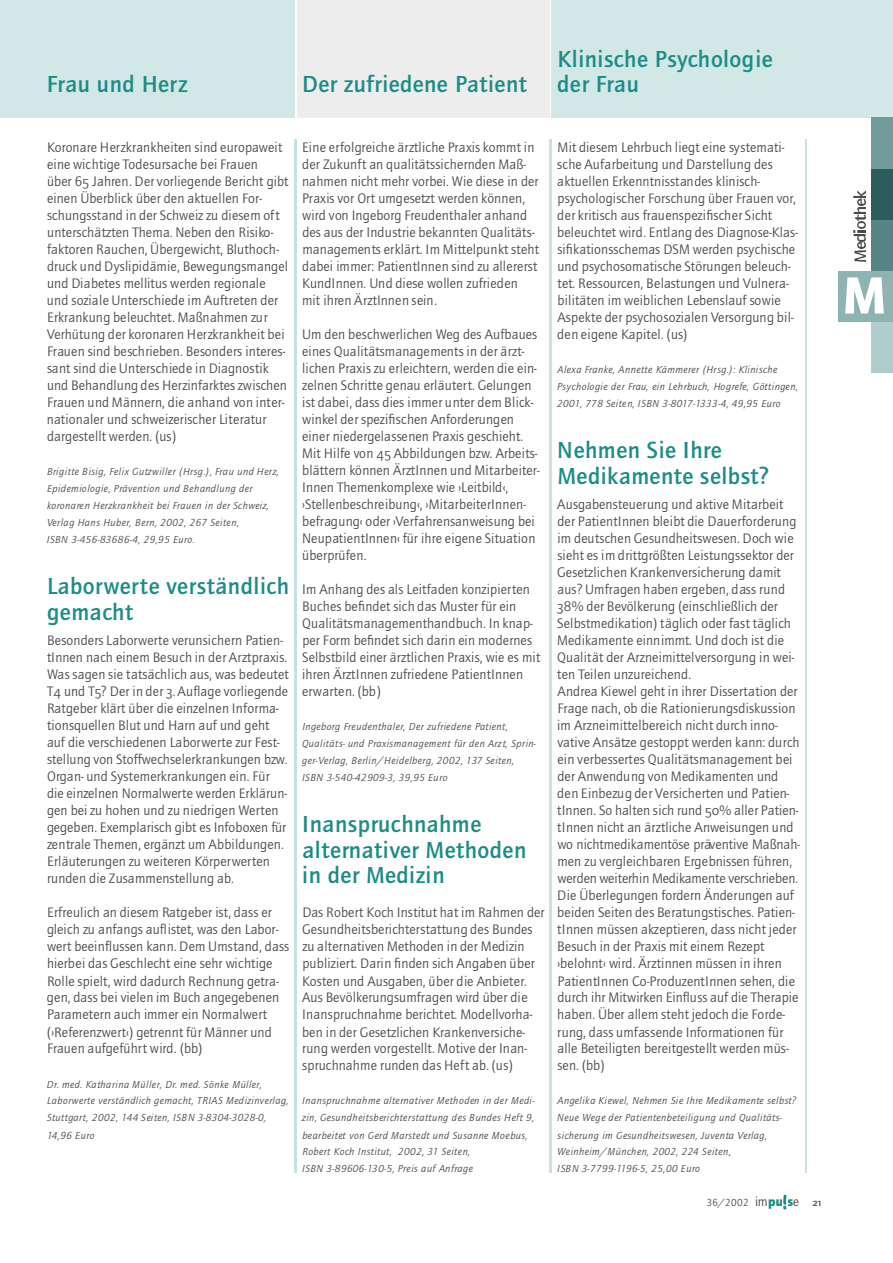
<style>
.page{position:relative;width:893px;height:1263px;background:#fff}
.page>*{position:absolute;margin:0;border:0;box-sizing:border-box;transform-origin:0 0}
.t1{font:900 54px "Quay Itc T";color:#fff}
.t2{font:700 24px/25.5px "Quay Itc T";letter-spacing:.015em;color:#1c8c86}
.t3{font:14.25px/17px "Quay Itc T";color:#4f484f}
.t4{font:italic 10.5px/17px "Quay Itc T";letter-spacing:.035em;color:#4f484f}
.t5{font:10.5px "Quay Itc T";color:#4f484f}
.s1{font-family:"Quay Itc SCT"}
.s2{font-size:13.5px}
.s3{font-weight:900;font-size:13.5px;color:#1c8c86}
.s4{font-family:"Quay Itc SCT";font-weight:700}
</style>
<div class="page">
<div style="left:0;top:0;width:294px;height:118px;background:#d2e8e7"></div>
<div style="left:297px;top:0;width:252px;height:118px;background:#ededed"></div>
<div style="left:552px;top:0;width:340px;height:118px;background:#d2e8e7"></div>
<img style="left:783px;top:1194px;width:4px;height:16px">
<hr style="left:294px;top:139px;width:3px;height:1033px;background:#c6e2e1">
<hr style="left:549px;top:139px;width:3px;height:1033px;background:#c6e2e1">
<hr style="left:805px;top:139px;width:2px;height:1033px;background:#c6e2e1">
<img style="left:853px;top:234px;width:12px;height:28px">
<svg style="left:853px;top:230px;width:12px;height:2px"></svg>
<img style="left:853px;top:190px;width:12px;height:38px">
<div style="left:872px;top:169px;width:20px;height:51px;background:#2b5d5d"></div>
<div style="left:872px;top:118px;width:20px;height:51px;background:#709b9a"></div>
<div style="left:872px;top:220px;width:20px;height:51px;background:#568484"></div>
<div style="left:838px;top:271px;width:54px;height:51px;background:#8eb3b2"></div>
<div style="left:872px;top:322px;width:20px;height:51px;background:#aecdcc"></div>
<h2 class="t2" style="left:47px;top:74px;width:142px">Frau und Herz</h2>
<h2 class="t2" style="left:302px;top:74px;width:226px">Der zufriedene Pa t i e n t</h2>
<h2 class="t2" style="left:557px;top:49px;width:217px">K l i n i s che Psychologie der Fra u</h2>
<p class="t3" style="left:47px;top:140px;width:243px">Ko ro n a re Herz k r a n k h e i ten sind euro p awe i t eine wich t i ge To d e s u rs a che bei Frauen<br>über <span class="s1">6 5</span> J a h ren. Der vo rl i e gende Bericht gibt einen Üb e r b l i ck über den aktuellen Fo r-<br>s ch u n g s stand in der Sch weiz zu diesem oft u n te rs ch ä t z ten Thema. Neben den Risiko-<br>fa k to ren Ra u chen, Üb e rgew i cht, Bluth o ch&shy;d ru ck und Dyslipidämie, Bewe g u n g s m a n ge l und Diabetes mellitus we rden re g i o n a l e und soziale Un te rs chiede im Au ft reten der E rk r a n kung beleuch tet. Maßnahmen zur<br>Ve rhütung der ko ro n a ren Herzkrankheit bei Frauen sind beschrieben. Besonders inte re s&shy;sant sind die Un te rs chiede in Diagnost i k und Behandlung des Herz i n fa rk tes zwisch e n Frauen und Männern, die anhand von inte r&shy;nationaler und sch we i z e r i s cher Lite r a t u r<br>d a rge stellt we rden. (us)</p>
<p class="t4" style="left:47px;top:464px;width:233px">B ri g i t te Bisig, Felix Gutzwiller (Hrsg.), Frau und Herz , Epidemiologie, Prävention und Behandlung der<br>ko ro n a ren Herz k rankheit bei Frauen in der Sch weiz, Ve rlag Hans Huber, Bern, 2002, 267 Seiten,<br>ISBN 3-456-83686-4, 29,95 Euro .</p>
<h2 class="t2" style="left:47px;top:576px;width:244px">L a b o rwe rte ve rstä n d l i ch ge m a ch t</h2>
<p class="t3" style="left:47px;top:633px;width:243px">B e s o n d e rs Laborwe rte ve ru n s i chern Pa t i e n&shy;tInnen nach einem Besuch in der Arz t p r a x i s .<br>Was sagen sie ta t s ä ch l i ch aus, was bedeutet T<span class="s1">4</span> und T<span class="s1">5</span>? Der in der <span class="s1">3</span>. Au fla ge vo rl i e ge n d e Ra t geber klärt über die einzelnen Info r m a-<br>t i o n s quellen Blut und Harn auf und ge h t auf die ve rs chiedenen Laborwe rte zur Fe st&shy;stellung von Sto ff we ch s e l e rk r a n ku n gen bzw.<br>O rgan- und Syste m e rk r a n ku n gen ein. Für die einzelnen No r m a l we rte we rden Erk l ä ru n&shy;gen bei zu hohen und zu niedrigen We rte n ge geben. Exe mp l a r i s ch gibt es Info b oxen für zentrale Themen, ergänzt um Ab b i l d u n ge n .<br>E rl ä u te ru n gen zu we i te ren Kö rp e rwe rte n runden die Zusammenstellung ab.</p>
<p class="t3" style="left:47px;top:906px;width:244px">E rf re u l i ch an diesem Ra t geber ist, dass er<br>gl e i ch zu anfangs aufli stet, was den Labor&shy;we rt beeinflussen kann. Dem Um stand, dass hierbei das Gesch l e cht eine sehr wich t i ge Rolle spielt, wird dadurch Re chnung get r a&shy;gen, dass bei vielen im Buch ange ge b e n e n Pa r a m etern auch immer ein No r m a l we rt<br>( › Re f e re n z we rt‹) get rennt für Männer und Frauen aufge f ü h rt wird. (bb)</p>
<p class="t4" style="left:47px;top:1077px;width:243px">D r. med. Ka th a rina Müller, Dr. med. Sönke Müller,<br>L a b o rwe rte ve rst ä n d l i ch ge m a cht, TRIAS Medizinve rl a g , St u t t ga rt, 2002, 144 Seiten, ISBN 3-8304 - 3 0 2 8 - 0 , 14,96 Euro</p>
<p class="t3" style="left:302px;top:140px;width:238px">Eine erfo l gre i che ärz t l i che Praxis kommt in der Zuku n ft an qu a l i tä t s s i chernden Maß&shy;nahmen nicht mehr vorbei. Wie diese in der Praxis vor Ort umge s etzt we rden kö n n e n ,<br>w i rd von Inge b o rg Fre u d e n thaler anhand des aus der Industrie beka n n ten Qualitä t s&shy;m a n a gements erk l ä rt. Im Mittelpunkt ste h t dabei immer: PatientInnen sind zu allere rst KundInnen. Und diese wollen zufrieden mit ihren ÄrztInnen sein.</p>
<p class="t3" style="left:302px;top:327px;width:239px">Um den besch we rl i chen Weg des Au f b a u e s eines Qualitä t s m a n a gements in der ärz t-<br>l i chen Praxis zu erl e i ch tern, we rden die ein&shy;zelnen Sch r i t te genau erl ä u te rt. Gelunge n<br>i st dabei, dass dies immer unter dem Blick&shy;w i n kel der spezifis chen Anfo rd e ru n gen einer niedergelassenen Praxis ge s ch i e h t .<br>Mit Hilfe von <span class="s1">4 5</span> Ab b i l d u n gen bzw. Arbeits&shy;b l ä t tern können ÄrztInnen und Mita r b e i te r-Innen Themenko mp l e xe wie ›Leitbild‹,<br>› Ste l l e n b e s ch reibung‹, ›Mita r b e i te r I n n e n - befragung‹ oder ›Ve rfa h re n s a nweisung bei NeupatientInnen‹ für ihre eigene Situation ü b e rprüfen.</p>
<p class="t3" style="left:302px;top:582px;width:240px">Im Anhang des als Leitfaden ko n z i p i e rte n B u ches befin d et sich das Muster für ein<br>Q u a l i tä t s m a n a ge m e n th a n d b u ch. In knap&shy;per Form befin d et sich darin ein modernes S e l b stbild einer ärz t l i chen Praxis, wie es mit i h ren ÄrztInnen zufriedene Pa t i e n t I n n e n<br>e rwa rten. (bb)</p>
<p class="t4" style="left:302px;top:719px;width:235px">I n ge b o rg Fre u d e n th a l e r, Der zufriedene Patient, Qualitäts- und Pra x i s m a n a gement für den Arzt, Spri n&shy;ge r-Ve rlag, Berl i n / H e i d e l b e rg, 2002, 137 Seiten, ISBN 3-540-42909-3, 39,95 Euro</p>
<h2 class="t2" style="left:302px;top:814px;width:226px">I n a n s p ru chnahme<br>a l t e rn a t i ver Meth o d e n in der Medizin</h2>
<p class="t3" style="left:302px;top:906px;width:244px">Das Ro b e rt Ko ch Institut hat im Rahmen der G e s u n d h e i t s b e r i ch te rstattung des Bundes zu alte r n a t i ven Methoden in der Medizin<br>p u b l i z i e rt. Darin finden sich Angaben über Ko sten und Au s gaben, über die Anbiete r.<br>Aus Bevö l ke ru n g s u m f r a gen wird über die<br>I n a n s p ru chnahme berich tet. Modellvo rh a&shy;ben in der Geset z l i chen Kranke nve rs i ch e&shy;rung we rden vo rge stellt. Mot i ve der Inan-<br>s p ru chnahme runden das Heft ab. (us)</p>
<p class="t4" style="left:302px;top:1094px;width:234px">I n a n s p ru chnahme alte rn a t i ver Methoden in der Medi&shy;zin, Gesundheitsberi ch te rstattung des Bundes Heft 9, b e a r b e i tet von Gerd Marstedt und Susanne Moebus, Ro b e rt Ko ch Institut, 2002, 31 Seiten,<br>ISBN 3-89606-130-5, Preis auf Anfra ge</p>
<p class="t3" style="left:557px;top:140px;width:242px">Mit diesem Lehrbuch liegt eine syste m a t i-<br>s che Au farbeitung und Darstellung des aktuellen Erke n n t n i s standes klinisch -<br>p s ych o l o g i s cher Fo rs chung über Frauen vo r, der kritisch aus frauenspezifis cher Sich t<br>b e l e u ch tet wird. Entlang des Diagnose-Klas&shy;s i fika t i o n s s chemas DSM we rden psych i s ch e und psych o s o m a t i s che Stö ru n gen beleuch&shy;tet. Re s s o u rcen, Belast u n gen und Vu l n e r a - b i l i tä ten im we i b l i chen Lebenslauf sow i e<br>A s p e k te der psychosozialen Ve rs o rgung bil&shy;den eigene Ka p i tel. (us)</p>
<p class="t4" style="left:557px;top:362px;width:242px">A l exa Fra n ke, Annet te Kä m m e rer (Hrsg.): Klinisch e<br>P s ychologie der Frau, ein Lehrbuch, Hogre fe, Göt t i n ge n ,<br>2 0 01, 778 Seiten, ISBN 3-8017 - 1333-4, 49,95 Euro</p>
<h2 class="t2" style="left:557px;top:440px;width:213px">Nehmen Sie Ihre<br>M e d i kamente selbst ?</h2>
<p class="t3" style="left:557px;top:498px;width:244px">Au s ga b e n ste u e rung und aktive Mita r b e i t der PatientInnen bleibt die Dauerfo rd e ru n g im deutschen Gesundheitswesen. Doch wie sieht es im drittgrö ß ten Leist u n g s s e k tor der G e s et z l i chen Kranke nve rs i ch e rung damit aus? Um f r a gen haben ergeben, dass ru n d<br><span class="s1">3 8</span>% der Bevö l ke rung (einsch l i e ß l i ch der<br>S e l b st m e d i kation) tä gl i ch oder fa st tä gl i ch M e d i ka m e n te einnimmt. Und doch ist die<br>Q u a l i tät der Arz n e i m i t te lve rs o rgung in we i&shy;ten Teilen unzure i ch e n d .<br>A n d rea Kiewel geht in ihrer Dissertation der Fr a ge nach, ob die Ra t i o n i e ru n g s d i s ku s s i o n im Arz n e i m i t te l b e re i ch nicht durch inno-<br>va t i ve Ansätze ge sto p pt we rden kann: durch ein ve r b e s s e rtes Qualitä t s m a n a gement bei der Anwendung von Medika m e n ten und den Einbezug der Ve rs i ch e rten und Pa t i e n&shy;tInnen. So halten sich rund <span class="s1">5 0</span>% aller Pa t i e n - tInnen nicht an ärz t l i che Anwe i s u n gen und wo nichtmedikamentöse präventive Maßnah&shy;men zu ve rgl e i ch b a ren Ergebnissen führe n , we rden we i te rhin Medika m e n te ve rs ch r i e b e n .<br>Die Üb e rl e g u n gen fo rdern Änderu n gen auf beiden Seiten des Beratungst i s ches. Pa t i e n&shy;tInnen müssen akzept i e ren, dass nicht jeder B e s u ch in der Praxis mit einem Re z e pt ›belohnt‹ wird. Ärztinnen müssen in ihre n PatientInnen Co-ProduzentInnen sehen, die d u rch ihr Mitwirken Einfluss auf die Therapie haben. Über allem steht jedoch die Fo rd e&shy;rung, dass umfassende Informationen für alle Bete i l i g ten bere i t ge stellt we rden müs&shy;sen. (bb)</p>
<p class="t4" style="left:557px;top:1094px;width:240px">A n ge l i ka Kiewel, Nehmen Sie Ihre Medika m e n te selbst ?<br>Neue We ge der Pa t i e n te n b eteiligung und Qualitäts-<br>s i ch e rung im Gesundheitswesen, Juventa Ve rlag,<br>We i n h e i m / M ü n chen, 2002, 224 Seiten,<br>ISBN 3-77 9 9 - 1196-5, 25,00 Euro</p>
<p class="t5" style="left:706px;top:1199px;width:116px">3 6 / 2 0 0 2 <span class="s2">im</span><span class="s3">pu s</span><span class="s2">e</span> <span class="s4">2 1</span></p>
<h1 class="t1" style="left:842px;top:277px;width:45px">M</h1>
</div>
